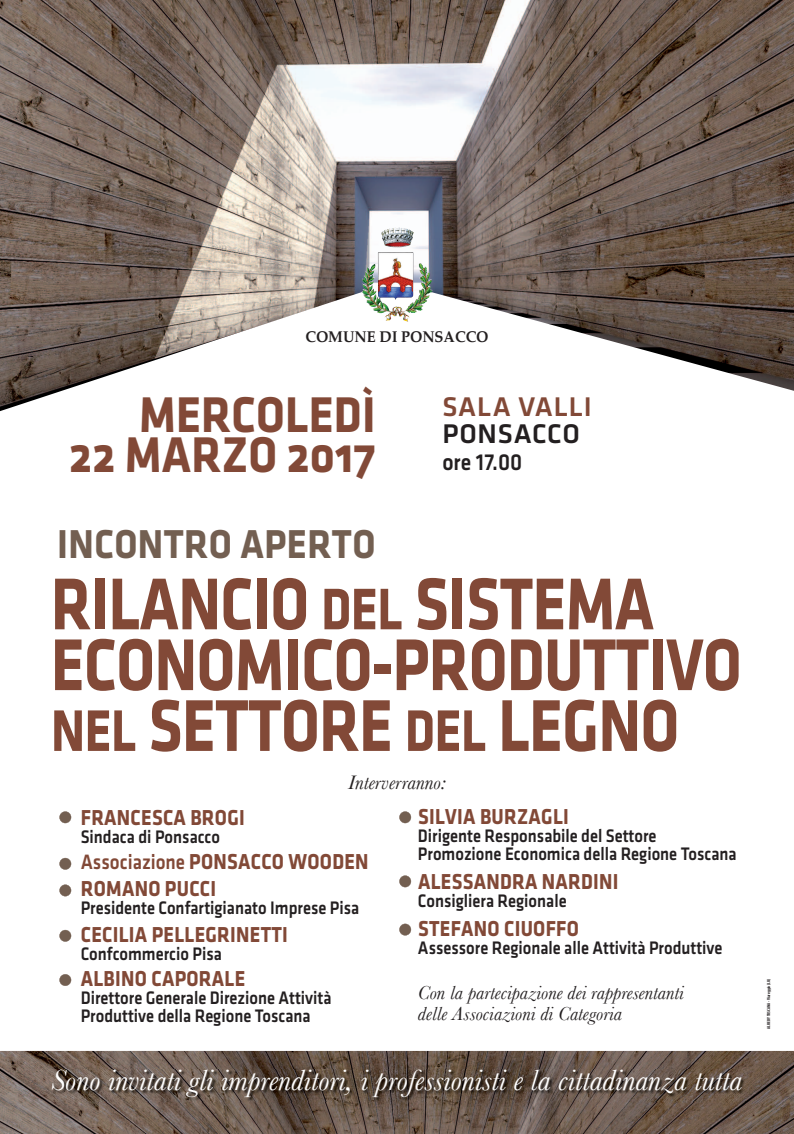
<style>
.page{position:relative;width:794px;height:1134px;background:#fff}
.page>*{position:absolute;margin:0;border:0;box-sizing:border-box;transform-origin:0 0}
.t1{font:76px/60.8px "Klavika Bold Bold OSF";letter-spacing:-.01em;color:#824937;scale:.83 1}
.t2{font:52px/40px "Klavika Bold Bold OSF";letter-spacing:.005em;color:#824937;text-align:right;scale:.9 1}
.t3{font:41.8px "Klavika Bold Bold OSF";letter-spacing:.01em;color:#735f51;scale:.9 1}
.t4{font:italic 30.4px "Baskerville";color:#fff}
.t5{font:500 28px "Klavika";letter-spacing:.03em;color:#824937}
.t6{font:500 28px "Klavika";letter-spacing:.025em;color:#231f20}
.t7{font:500 24px "Klavika";color:#231f20;scale:.9 1}
.t8{font:22.44px/27.1px "Klavika Bold Bold OSF";letter-spacing:.015em;color:#824937;scale:.88 1}
.t9{font:italic 20.4px "Baskerville";color:#231f20}
.t10{font:italic 19.6px/21.2px "Baskerville";color:#231f20}
.t11{font:500 18.8px/18px "Klavika";color:#231f20;scale:.88 1}
.t12{font:700 15.48px "Palatino";color:#231f20;scale:.95 1}
.t13{font:700 condensed 4.4px "Myriad Pro";color:#231f20}
.s1{font-size:60.8px}
.s2{font-family:"Klavika";font-weight:500;font-size:21.56px}
</style>
<div class="page">
<img style="left:0;top:1051px;width:794px;height:83px">
<img style="left:0;top:0;width:794px;height:291px">
<img style="left:52px;top:1070px;width:693px;height:31px">
<svg style="left:0;top:291px;width:794px;height:120px"></svg>
<img style="left:381px;top:228px;width:30px;height:20px">
<svg style="left:59px;top:811px;width:12px;height:12px"></svg>
<svg style="left:399px;top:811px;width:12px;height:12px"></svg>
<svg style="left:399px;top:875px;width:12px;height:12px"></svg>
<svg style="left:399px;top:924px;width:12px;height:11px"></svg>
<svg style="left:59px;top:858px;width:12px;height:12px"></svg>
<svg style="left:59px;top:884px;width:12px;height:12px"></svg>
<svg style="left:59px;top:930px;width:12px;height:12px"></svg>
<svg style="left:59px;top:974px;width:12px;height:12px"></svg>
<p class="t12" style="left:305px;top:324px;width:194px">COMUNE DI PONSACCO</p>
<h2 class="t2" style="left:69px;top:395px;width:343px">MERCOLEDÌ<br>22 MARZO 2017</h2>
<h3 class="t5" style="left:442px;top:392px;width:151px">SALA VALLI</h3>
<h3 class="t6" style="left:442px;top:418px;width:139px">PONSACCO</h3>
<p class="t7" style="left:442px;top:449px;width:90px">ore 17.00</p>
<h3 class="t3" style="left:57px;top:521px;width:355px">INCONTRO APERTO</h3>
<h1 class="t1" style="left:51px;top:574px;width:833px">RILANCIO <span class="s1">DEL</span> SISTEMA<br>ECONOMICO-PRODUTTIVO<br><span class="s1">NEL</span> SETTORE <span class="s1">DEL</span> LEGNO</h1>
<p class="t9" style="left:348px;top:770px;width:99px">Interverranno:</p>
<p class="t8" style="left:81px;top:804px;width:188px">FRANCESCA BROGI</p>
<p class="t11" style="left:81px;top:828px;width:160px">Sindaca di Ponsacco</p>
<p class="t8" style="left:81px;top:848px;width:329px"><span class="s2">Associazione</span> PONSACCO WOODEN<br>ROMANO PUCCI</p>
<p class="t11" style="left:81px;top:899px;width:318px">Presidente Confartigianato Imprese Pisa</p>
<p class="t8" style="left:81px;top:920px;width:237px">CECILIA PELLEGRINETTI</p>
<p class="t11" style="left:81px;top:945px;width:162px">Confcommercio Pisa</p>
<p class="t8" style="left:81px;top:965px;width:188px">ALBINO CAPORALE</p>
<p class="t11" style="left:81px;top:989px;width:287px">Direttore Generale Direzione Attività<br>Produttive della Regione Toscana</p>
<p class="t8" style="left:418px;top:803px;width:173px">SILVIA BURZAGLI</p>
<p class="t11" style="left:418px;top:827px;width:364px">Dirigente Responsabile del Settore<br>Promozione Economica della Regione Toscana</p>
<p class="t8" style="left:418px;top:868px;width:229px">ALESSANDRA NARDINI</p>
<p class="t11" style="left:418px;top:892px;width:170px">Consigliera Regionale</p>
<p class="t8" style="left:418px;top:915px;width:184px">STEFANO CIUOFFO</p>
<p class="t11" style="left:418px;top:939px;width:347px">Assessore Regionale alle Attività Produttive</p>
<p class="t10" style="left:418px;top:981px;width:267px">Con la partecipazione dei rappresentanti delle Associazioni di Categoria</p>
<h3 class="t4" style="left:51px;top:1062px;width:692px">Sono invitati gli imprenditori, i professionisti e la cittadinanza tutta</h3>
<p class="t13" style="left:766px;top:1028px;width:51px;rotate:-90deg">ALREDY TOSCANA - Viareggio (LU)</p>
</div>
